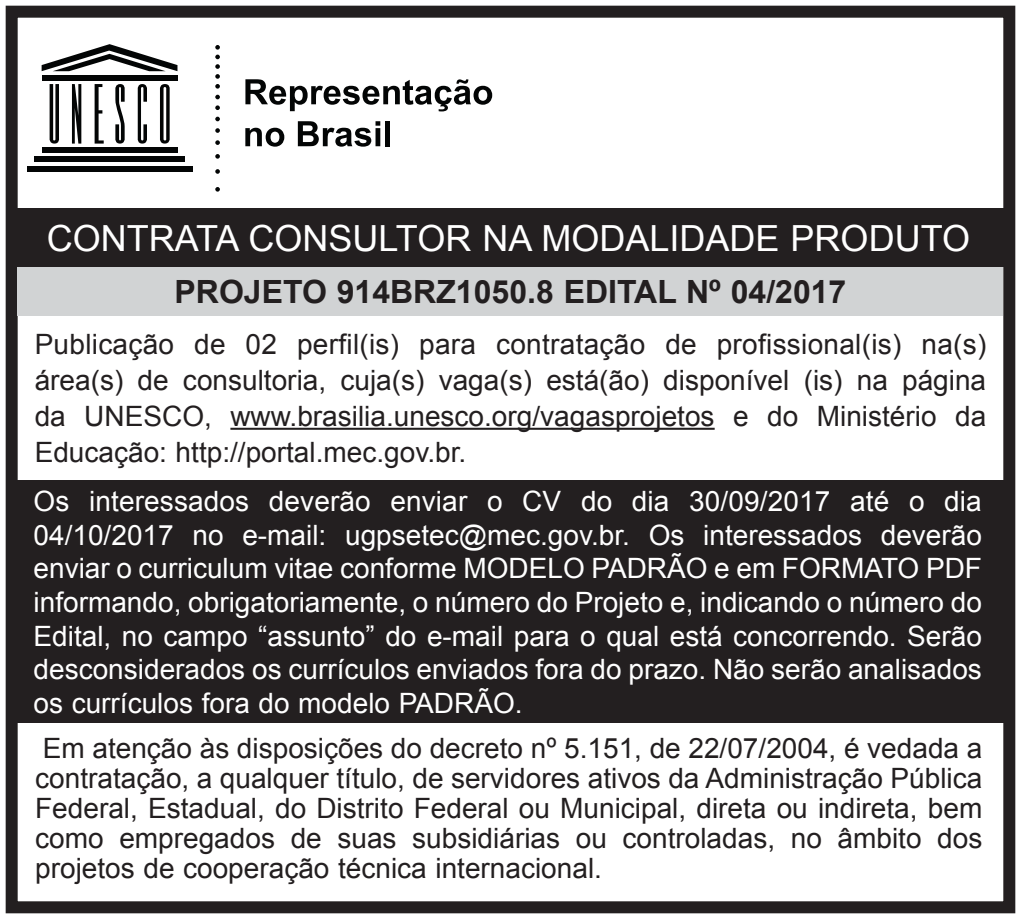
<style>
.page{position:relative;width:1021px;height:919px;background:#fff}
.page>*{position:absolute;margin:0;border:0;box-sizing:border-box;transform-origin:0 0}
.t1{font:36px "Arial";color:#fff}
.t2{font:700 32px "Arial";color:#231f20}
.Body_Text{font:28px/30px "Arial";color:#231f20;text-align:justify}
.t3{font:28px/33.6px "Arial";color:#fff;text-align:justify}
</style>
<div class="page">
<svg style="left:215px;top:45px;width:5px;height:44px"></svg>
<svg style="left:215px;top:95px;width:5px;height:4px"></svg>
<svg style="left:215px;top:105px;width:5px;height:5px"></svg>
<svg style="left:215px;top:117px;width:5px;height:4px"></svg>
<svg style="left:215px;top:128px;width:5px;height:5px"></svg>
<svg style="left:215px;top:140px;width:5px;height:5px"></svg>
<svg style="left:215px;top:154px;width:5px;height:5px"></svg>
<svg style="left:215px;top:169px;width:5px;height:5px"></svg>
<svg style="left:215px;top:187px;width:5px;height:5px"></svg>
<div style="left:42px;top:147px;width:135px;height:5px;background:#030505"></div>
<div style="left:34px;top:156px;width:151px;height:6px;background:#030505"></div>
<div style="left:27px;top:166px;width:165px;height:6px;background:#030505"></div>
<div style="left:42px;top:75px;width:135px;height:6px;background:#030505"></div>
<svg style="left:42px;top:44px;width:135px;height:27px"></svg>
<svg style="left:50px;top:84px;width:9px;height:59px"></svg>
<svg style="left:72px;top:84px;width:9px;height:59px"></svg>
<svg style="left:95px;top:84px;width:9px;height:59px"></svg>
<svg style="left:138px;top:84px;width:9px;height:59px"></svg>
<svg style="left:160px;top:84px;width:10px;height:59px"></svg>
<svg style="left:115px;top:84px;width:10px;height:59px"></svg>
<svg style="left:245px;top:79px;width:247px;height:32px"></svg>
<svg style="left:245px;top:128px;width:39px;height:19px"></svg>
<svg style="left:298px;top:121px;width:82px;height:26px"></svg>
<div style="left:385px;top:121px;width:5px;height:25px;background:#030505"></div>
<div style="left:6px;top:6px;width:1009px;height:907px;border:12px solid #231f20"></div>
<hr style="left:230px;top:427px;width:484px;height:3px;background:#231f20">
<div style="left:11px;top:480px;width:997px;height:243px;background:#231f20"></div>
<div style="left:18px;top:267px;width:985px;height:48px;background:#d1d3d4"></div>
<div style="left:8px;top:208px;width:1001px;height:59px;background:#231f20"></div>
<p class="t1" style="left:47px;top:214px;width:924px">CONTRATA CONSULTOR NA MODALIDADE PRODUTO</p>
<p class="t2" style="left:174px;top:270px;width:673px">PROJETO 914BRZ1050.8 EDITAL Nº 04/2017</p>
<p class="Body_Text" style="left:35px;top:326px;width:953px;line-height:36px">Publicação de 02 perfil(is) para contratação de profissional(is) na(s) área(s) de consultoria, cuja(s) vaga(s) está(ão) disponível (is) na página da UNESCO, www.brasilia.unesco.org/vagasprojetos e do Ministério da Educação: http://portal.mec.gov.br.</p>
<p class="t3" style="left:34px;top:484px;width:949px">Os interessados deverão enviar o CV do dia 30/09/2017 até o dia 04/10/2017 no e-mail: ugpsetec@mec.gov.br. Os interessados deverão enviar o curriculum vitae conforme MODELO PADRÃO e em FORMATO PDF informando, obrigatoriamente, o número do Projeto e, indicando o número do Edital, no campo “assunto” do e-mail para o qual está concorrendo. Serão desconsiderados os currículos enviados fora do prazo. Não serão analisados os currículos fora do modelo PADRÃO.</p>
<p class="Body_Text" style="left:35px;top:733px;width:948px">Em atenção às disposições do decreto nº 5.151, de 22/07/2004, é vedada a contratação, a qualquer título, de servidores ativos da Administração Pública Federal, Estadual, do Distrito Federal ou Municipal, direta ou indireta, bem como empregados de suas subsidiárias ou controladas, no âmbito dos projetos de cooperação técnica internacional.</p>
</div>
